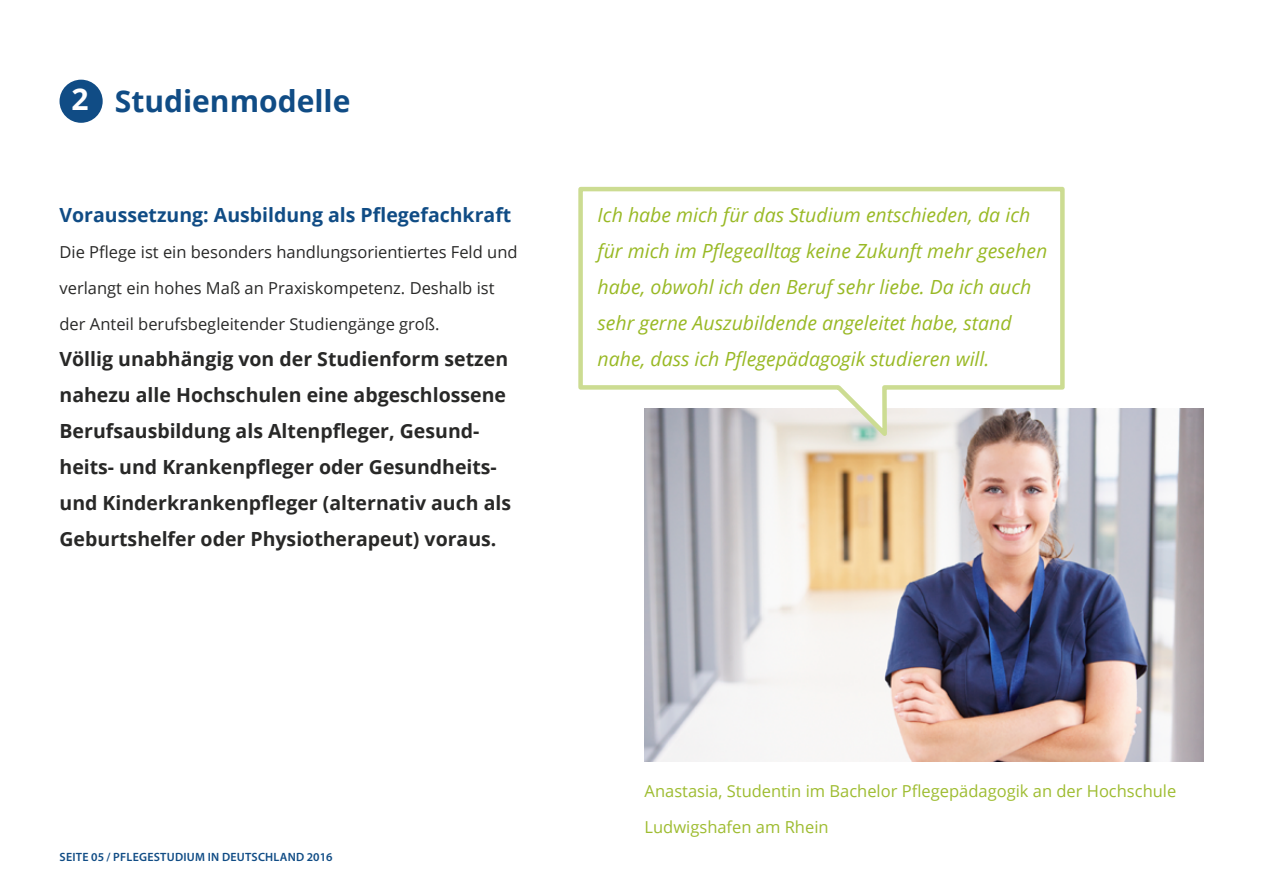
<style>
.page{position:relative;width:1263px;height:893px;background:#fff}
.page>*{position:absolute;margin:0;border:0;box-sizing:border-box;transform-origin:0 0}
.t1{font:700 30px "Open Sans";color:#104c85}
.t2{font:700 30px "Open Sans";color:#fff}
.t3{font:700 19.5px/36px "Open Sans";color:#282827}
.t4{font:italic 19.5px/36px "Open Sans";color:#99b925}
.t5{font:700 19.5px "Open Sans";color:#104c85}
.t6{font:16.5px/36px "Open Sans";color:#282827}
.t7{font:16.5px/36px "Open Sans";color:#9ebc30}
.t8{font:600 12px "Myriad Pro";letter-spacing:.02em;color:#104c85}
</style>
<div class="page">
<div style="left:60px;top:80px;width:43px;height:43px;background:#104c85;border-radius:50%"></div>
<img style="left:644px;top:408px;width:559px;height:354px">
<svg style="left:578px;top:186px;width:489px;height:259px"></svg>
<h1 class="t2" style="left:72px;top:78px;width:19px">2</h1>
<h1 class="t1" style="left:115px;top:80px;width:237px">Studienmodelle</h1>
<p class="t5" style="left:60px;top:201px;width:453px">Voraussetzung: Ausbildung als Pflegefachkraft</p>
<p class="t6" style="left:60px;top:233px;width:460px">Die Pflege ist ein besonders handlungsorientiertes Feld und verlangt ein hohes Maß an Praxiskompetenz. Deshalb ist der Anteil berufsbegleitender Studiengänge groß.</p>
<p class="t3" style="left:60px;top:340px;width:453px">Völlig unabhängig von der Studienform setzen nahezu alle Hochschulen eine abgeschlossene Berufsausbildung als Altenpfleger, Gesund&shy;heits- und Krankenpfleger oder Gesundheits&shy;und Kinderkrankenpfleger (alternativ auch als Geburtshelfer oder Physiotherapeut) voraus.</p>
<p class="t4" style="left:598px;top:197px;width:451px">Ich habe mich für das Studium entschieden, da ich für mich im Pflegealltag keine Zukunft mehr gesehen habe, obwohl ich den Beruf sehr liebe. Da ich auch sehr gerne Auszubildende angeleitet habe, stand nahe, dass ich Pflegepädagogik studieren will.</p>
<p class="t8" style="left:60px;top:850px;width:274px">SEITE 05 / PFLEGESTUDIUM IN DEUTSCHLAND 2016</p>
<p class="t7" style="left:645px;top:773px;width:533px">Anastasia, Studentin im Bachelor Pflegepädagogik an der Hochschule<br>Ludwigshafen am Rhein</p>
</div>
